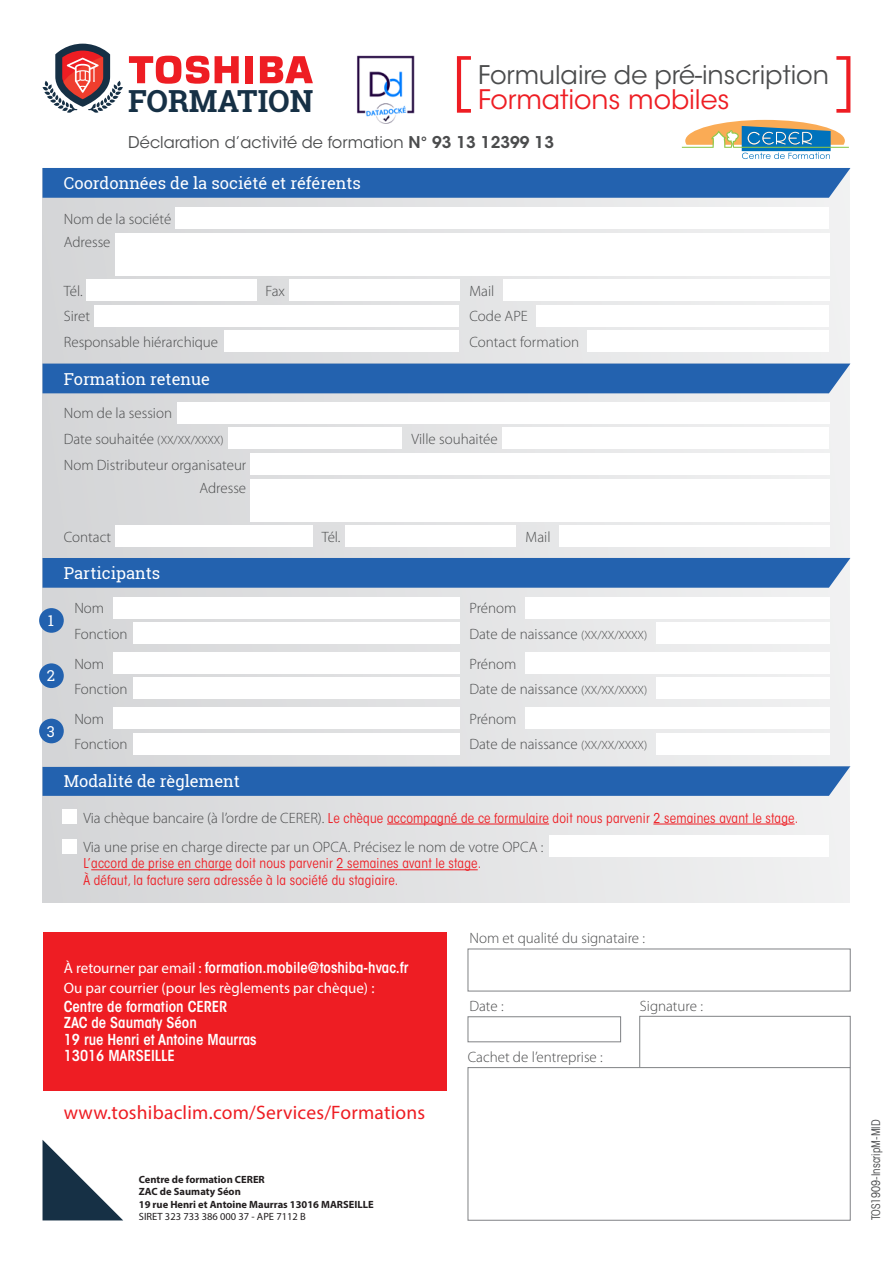
<style>
.page{position:relative;width:893px;height:1263px;background:#fff}
.page>*{position:absolute;margin:0;border:0;box-sizing:border-box;transform-origin:0 0}
.t1{font:700 30.45px "Roboto Slab";color:#163045}
.t2{font:26.7px "ITC Avant Garde Std";color:#ee1d23}
.t3{font:25.5px "ITC Avant Garde Std";color:#4b4c4d}
.t4{font:19.5px "Myriad Pro";letter-spacing:.01em;color:#ee1d23}
.t5{font:16.5px "Roboto Slab";color:#fff}
.t6{font:16.2px "ITC Avant Garde Std";letter-spacing:.005em;color:#4b4c4d}
.t7{font:300 15px/23.4px "Myriad Pro";color:#4b4c4d}
.t8{font:600 condensed 15px/16.5px "ITC Avant Garde Std";color:#fff}
.t9{font:15px "Myriad Pro";color:#fff}
.t10{font:15px "Roboto Slab";color:#fff}
.t11{font:condensed 13.5px/16.2px "ITC Avant Garde Std";letter-spacing:.015em;color:#ee1d23}
.t12{font:condensed 12px "Avant Garde";color:#4b4c4d;scale:.9 1}
.t13{font:700 10.5px/12.6px "Myriad Pro";color:#231f20}
.t14{font:10.5px "Myriad Pro";color:#231f20}
.s1{font-weight:600}
.s2{font-size:12px}
.s3{font-family:"Myriad Pro";font-weight:300;font-stretch:normal;font-size:15px;color:#4b4c4d}
.s4{font-family:"Myriad Pro";font-weight:400;font-stretch:normal}
</style>
<div class="page">
<div style="left:43px;top:932px;width:403px;height:159px;background:#ee1d23"></div>
<svg style="left:43px;top:198px;width:807px;height:166px;background:#e0e1e3"></svg>
<div style="left:43px;top:168px;width:807px;height:30px;background:#2362af"></div>
<div style="left:94px;top:305px;width:365px;height:21px;background:#fff"></div>
<div style="left:536px;top:305px;width:293px;height:21px;background:#fff"></div>
<div style="left:176px;top:207px;width:653px;height:22px;background:#fff"></div>
<div style="left:115px;top:233px;width:714px;height:42px;background:#fff"></div>
<div style="left:87px;top:280px;width:170px;height:21px;background:#fff"></div>
<div style="left:289px;top:280px;width:170px;height:21px;background:#fff"></div>
<div style="left:503px;top:280px;width:326px;height:21px;background:#fff"></div>
<div style="left:225px;top:331px;width:234px;height:21px;background:#fff"></div>
<div style="left:588px;top:331px;width:241px;height:21px;background:#fff"></div>
<div style="left:468px;top:1016px;width:153px;height:26px;background:#fff;border:1px solid #808285"></div>
<svg style="left:639px;top:1016px;width:212px;height:52px"></svg>
<div style="left:468px;top:1067px;width:382px;height:153px;background:#fff;border:1px solid #808285"></div>
<svg style="left:43px;top:1140px;width:80px;height:80px"></svg>
<svg style="left:457px;top:56px;width:14px;height:57px"></svg>
<svg style="left:836px;top:56px;width:14px;height:57px"></svg>
<div style="left:245px;top:56px;width:8px;height:27px;background:#ee1d23"></div>
<svg style="left:215px;top:56px;width:24px;height:27px"></svg>
<svg style="left:260px;top:56px;width:53px;height:27px"></svg>
<svg style="left:129px;top:55px;width:80px;height:29px"></svg>
<svg style="left:42px;top:44px;width:81px;height:69px"></svg>
<img style="left:357px;top:55px;width:58px;height:69px">
<svg style="left:682px;top:120px;width:167px;height:39px"></svg>
<div style="left:43px;top:766px;width:807px;height:137px;background:linear-gradient(to right,#d4d4d6,#f1f2f2)"></div>
<svg style="left:43px;top:766px;width:807px;height:30px;background:#2a66b0"></svg>
<div style="left:62px;top:839px;width:15px;height:15px;background:#fff"></div>
<div style="left:549px;top:835px;width:280px;height:21px;background:#fff"></div>
<hr style="left:91px;top:869px;width:141px;height:1px;background:#ee1d23">
<hr style="left:336px;top:869px;width:142px;height:1px;background:#ee1d23">
<div style="left:62px;top:809px;width:15px;height:15px;background:#fff"></div>
<hr style="left:387px;top:824px;width:162px;height:1px;background:#ee1d23">
<hr style="left:653px;top:824px;width:142px;height:1px;background:#ee1d23">
<svg style="left:43px;top:588px;width:807px;height:178px;background:#e3e3e4"></svg>
<div style="left:43px;top:558px;width:807px;height:30px;background:#2362af"></div>
<div style="left:113px;top:597px;width:346px;height:21px;background:#fff"></div>
<div style="left:525px;top:597px;width:304px;height:21px;background:#fff"></div>
<div style="left:133px;top:622px;width:326px;height:22px;background:#fff"></div>
<div style="left:656px;top:622px;width:173px;height:22px;background:#fff"></div>
<div style="left:39px;top:608px;width:25px;height:25px;background:#2362af;border-radius:50%"></div>
<div style="left:113px;top:652px;width:346px;height:22px;background:#fff"></div>
<div style="left:525px;top:652px;width:304px;height:22px;background:#fff"></div>
<div style="left:133px;top:678px;width:326px;height:21px;background:#fff"></div>
<div style="left:656px;top:678px;width:173px;height:21px;background:#fff"></div>
<div style="left:39px;top:663px;width:25px;height:25px;background:#2362af;border-radius:50%"></div>
<div style="left:113px;top:708px;width:346px;height:21px;background:#fff"></div>
<div style="left:525px;top:708px;width:304px;height:21px;background:#fff"></div>
<div style="left:133px;top:733px;width:326px;height:21px;background:#fff"></div>
<div style="left:656px;top:733px;width:173px;height:21px;background:#fff"></div>
<div style="left:39px;top:719px;width:25px;height:24px;background:#2362af;border-radius:50%"></div>
<div style="left:43px;top:364px;width:807px;height:194px;background:linear-gradient(to right,#d4d5d7,#f1f1f2)"></div>
<div style="left:43px;top:364px;width:807px;height:29px;background:#2362af"></div>
<div style="left:177px;top:402px;width:652px;height:21px;background:#fff"></div>
<div style="left:229px;top:428px;width:173px;height:21px;background:#fff"></div>
<div style="left:503px;top:428px;width:326px;height:21px;background:#fff"></div>
<div style="left:250px;top:453px;width:579px;height:22px;background:#fff"></div>
<div style="left:250px;top:479px;width:579px;height:42px;background:#fff"></div>
<div style="left:116px;top:526px;width:197px;height:21px;background:#fff"></div>
<div style="left:345px;top:526px;width:170px;height:21px;background:#fff"></div>
<div style="left:559px;top:526px;width:270px;height:21px;background:#fff"></div>
<h3 class="t3" style="left:478px;top:59px;width:352px">Formulaire de pré-inscription</h3>
<h1 class="t1" style="left:128px;top:80px;width:186px">FORMATION</h1>
<h2 class="t2" style="left:478px;top:83px;width:253px">Formations mobiles</h2>
<p class="t6" style="left:128px;top:132px;width:427px">Déclaration d’activité de formation <span class="s1">N° 93 13 12399 13</span></p>
<p class="t5" style="left:64px;top:172px;width:299px">Coordonnées de la société et référents</p>
<p class="t7" style="left:64px;top:207px;width:109px">Nom de la société<br>Adresse</p>
<p class="t7" style="left:64px;top:279px;width:20px">Tél.</p>
<p class="t7" style="left:265px;top:279px;width:21px">Fax</p>
<p class="t7" style="left:469px;top:279px;width:26px">Mail</p>
<p class="t7" style="left:64px;top:305px;width:28px">Siret</p>
<p class="t7" style="left:469px;top:305px;width:60px">Code APE</p>
<p class="t7" style="left:64px;top:330px;width:156px">Responsable hiérarchique</p>
<p class="t7" style="left:469px;top:330px;width:111px">Contact formation</p>
<p class="t5" style="left:64px;top:368px;width:148px">Formation retenue</p>
<p class="t7" style="left:64px;top:401px;width:161px;line-height:25.5px">Nom de la session<br>Date souhaitée <span class="s2">(XX/XX/XXXX)</span></p>
<p class="t7" style="left:412px;top:427px;width:88px">Ville souhaitée</p>
<p class="t7" style="left:64px;top:453px;width:184px;text-align:right">Nom Distributeur organisateur<br>Adresse</p>
<p class="t7" style="left:64px;top:525px;width:49px">Contact</p>
<p class="t7" style="left:322px;top:525px;width:20px">Tél.</p>
<p class="t7" style="left:526px;top:525px;width:26px">Mail</p>
<p class="t10" style="left:48px;top:610px;width:8px">1</p>
<p class="t10" style="left:47px;top:665px;width:10px">2</p>
<p class="t10" style="left:47px;top:721px;width:10px">3</p>
<p class="t5" style="left:64px;top:562px;width:98px">Participants</p>
<p class="t7" style="left:74px;top:597px;width:31px">Nom</p>
<p class="t7" style="left:469px;top:597px;width:49px">Prénom</p>
<p class="t7" style="left:74px;top:622px;width:55px">Fonction</p>
<p class="t7" style="left:469px;top:622px;width:179px">Date de naissance <span class="s2">(XX/XX/XXXX)</span></p>
<p class="t7" style="left:74px;top:652px;width:31px">Nom</p>
<p class="t7" style="left:469px;top:652px;width:49px">Prénom</p>
<p class="t7" style="left:74px;top:678px;width:55px">Fonction</p>
<p class="t7" style="left:469px;top:678px;width:179px">Date de naissance <span class="s2">(XX/XX/XXXX)</span></p>
<p class="t7" style="left:74px;top:707px;width:31px">Nom</p>
<p class="t7" style="left:469px;top:707px;width:49px">Prénom</p>
<p class="t7" style="left:74px;top:733px;width:55px">Fonction</p>
<p class="t7" style="left:469px;top:733px;width:179px">Date de naissance <span class="s2">(XX/XX/XXXX)</span></p>
<p class="t5" style="left:64px;top:770px;width:178px">Modalité de règlement</p>
<p class="t11" style="left:83px;top:810px;width:716px"><span class="s3">Via chèque bancaire (à l’ordre de CERER).</span> Le chèque accompagné de ce formulaire doit nous parvenir 2 semaines avant le stage.</p>
<p class="t7" style="left:83px;top:836px;width:461px">Via une prise en charge directe par un OPCA. Précisez le nom de votre OPCA :</p>
<p class="t11" style="left:83px;top:855px;width:399px">L’accord de prise en charge doit nous parvenir 2 semaines avant le stage.<br>À défaut, la facture sera adressée à la société du stagiaire.</p>
<p class="t8" style="left:64px;top:959px;width:346px"><span class="s4">À retourner par email :</span> formation.mobile@toshiba-hvac.fr</p>
<p class="t9" style="left:64px;top:979px;width:312px">Ou par courrier (pour les règlements par chèque) :</p>
<p class="t8" style="left:64px;top:998px;width:194px">Centre de formation CERER<br>ZAC de Saumaty Séon<br>19 rue Henri et Antoine Maurras<br>13016 MARSEILLE</p>
<h3 class="t4" style="left:64px;top:1101px;width:363px">www.toshibaclim.com/Services/Formations</h3>
<p class="t7" style="left:469px;top:927px;width:177px">Nom et qualité du signataire :</p>
<p class="t7" style="left:469px;top:994px;width:36px">Date :</p>
<p class="t7" style="left:468px;top:1045px;width:137px">Cachet de l’entreprise :</p>
<p class="t7" style="left:640px;top:994px;width:65px">Signature :</p>
<p class="t13" style="left:139px;top:1172px;width:236px">Centre de formation CERER<br>ZAC de Saumaty Séon<br>19 rue Henri et Antoine Maurras 13016 MARSEILLE</p>
<p class="t14" style="left:139px;top:1210px;width:168px">SIRET 323 733 386 000 37 - APE 7112 B</p>
<p class="t12" style="left:868px;top:1220px;width:113px;rotate:-90deg">TOS1909-InscripM-MID</p>
</div>
